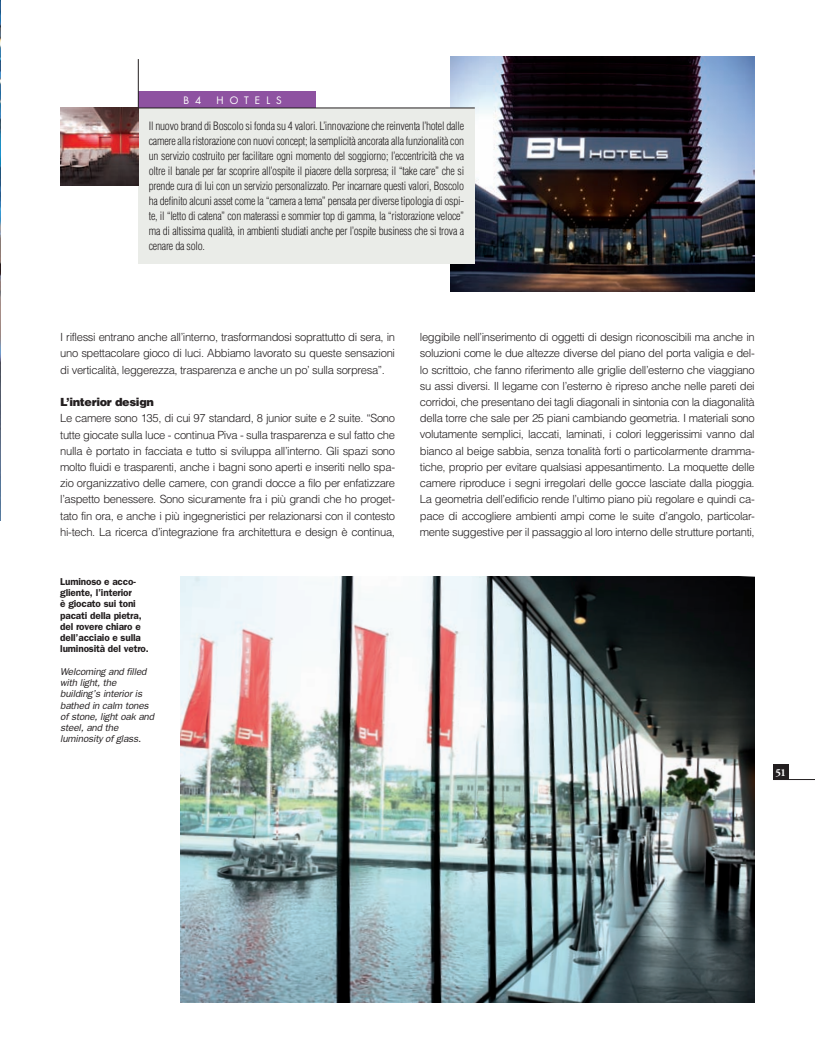
<style>
.page{position:relative;width:815px;height:1063px;background:#fff}
.page>*{position:absolute;margin:0;border:0;box-sizing:border-box;transform-origin:0 0}
.t1{font:300 11.25px/16.2px "Helvetica LT Std";letter-spacing:-.03em;color:#231f20;text-align:justify}
.t2{font:300 condensed 11.25px/15px "Helvetica LT Std";letter-spacing:-.02em;color:#231f20;text-align:justify}
.t3{font:700 10.62px "Adobe Garamond";color:#fff}
.t4{font:600 10px/11.2px "Franklin Gothic";letter-spacing:-.015em;color:#231f20}
.t5{font:italic 10px/11.2px "Franklin Gothic";letter-spacing:-.02em;color:#231f20}
.t6{font:10px "Futura";letter-spacing:.6em;color:#fff}
.s1{font-weight:900}
</style>
<div class="page">
<img style="left:450px;top:57px;width:305px;height:234px">
<hr style="left:773px;top:779px;width:42px;height:1px;background:#231f20">
<div style="left:773px;top:764px;width:16px;height:16px;background:#231f20"></div>
<img style="left:180px;top:577px;width:575px;height:426px">
<div style="left:138px;top:108px;width:337px;height:155px;background:#eaece8"></div>
<img style="left:60px;top:108px;width:78px;height:78px">
<div style="left:138px;top:92px;width:178px;height:16px;background:#8e52a1"></div>
<hr style="left:138px;top:59px;width:1px;height:49px;background:#231f20">
<hr style="left:138px;top:108px;width:337px;height:1px;background:#231f20">
<img style="left:0;top:0;width:1px;height:521px">
<p class="t6" style="left:184px;top:95px;width:19px">B 4</p>
<p class="t6" style="left:217px;top:95px;width:67px">HOTELS</p>
<p class="t2" style="left:149px;top:120px;width:317px">Il nuovo brand di Boscolo si fonda su 4 valori. L’innovazione che reinventa l’hotel dalle camere alla ristorazione con nuovi concept; la semplicità ancorata alla funzionalità con un servizio costruito per facilitare ogni momento del soggiorno; l’eccentricità che va oltre il banale per far scoprire all’ospite il piacere della sorpresa; il “take care” che si prende cura di lui con un servizio personalizzato. Per incarnare questi valori, Boscolo ha definito alcuni asset come la “camera a tema” pensata per diverse tipologia di ospi&shy;te, il “letto di catena” con materassi e sommier top di gamma, la “ristorazione veloce” ma di altissima qualità, in ambienti studiati anche per l’ospite business che si trova a cenare da solo.</p>
<p class="t1" style="left:60px;top:330px;width:336px">I riflessi entrano anche all’interno, trasformandosi soprattutto di sera, in uno spettacolare gioco di luci. Abbiamo lavorato su queste sensazioni di verticalità, leggerezza, trasparenza e anche un po’ sulla sorpresa”.</p>
<p class="t1" style="left:60px;top:395px;width:336px;text-align:left"><span class="s1">L’interior design<br></span>Le camere sono 135, di cui 97 standard, 8 junior suite e 2 suite. “Sono tutte giocate sulla luce - continua Piva - sulla trasparenza e sul fatto che nulla è portato in facciata e tutto si sviluppa all’interno. Gli spazi sono molto fluidi e trasparenti, anche i bagni sono aperti e inseriti nello spa&shy;zio organizzativo delle camere, con grandi docce a filo per enfatizzare l’aspetto benessere. Sono sicuramente fra i più grandi che ho proget&shy;tato fin ora, e anche i più ingegneristici per relazionarsi con il contesto hi-tech. La ricerca d’integrazione fra architettura e design è continua,</p>
<p class="t4" style="left:60px;top:577px;width:90px">Luminoso e acco&shy;gliente, l’interior<br>è giocato sui toni pacati della pietra, del rovere chiaro e dell’acciaio e sulla luminosità del vetro.</p>
<p class="t5" style="left:60px;top:667px;width:95px">Welcoming and filled with light, the building’s interior is bathed in calm tones of stone, light oak and steel, and the luminosity of glass.</p>
<p class="t1" style="left:420px;top:330px;width:336px">leggibile nell’inserimento di oggetti di design riconoscibili ma anche in soluzioni come le due altezze diverse del piano del porta valigia e del&shy;lo scrittoio, che fanno riferimento alle griglie dell’esterno che viaggiano su assi diversi. Il legame con l’esterno è ripreso anche nelle pareti dei corridoi, che presentano dei tagli diagonali in sintonia con la diagonalità della torre che sale per 25 piani cambiando geometria. I materiali sono volutamente semplici, laccati, laminati, i colori leggerissimi vanno dal bianco al beige sabbia, senza tonalità forti o particolarmente dramma&shy;tiche, proprio per evitare qualsiasi appesantimento. La moquette delle camere riproduce i segni irregolari delle gocce lasciate dalla pioggia.<br>La geometria dell’edificio rende l’ultimo piano più regolare e quindi ca&shy;pace di accogliere ambienti ampi come le suite d’angolo, particolar&shy;mente suggestive per il passaggio al loro interno delle strutture portanti,</p>
<p class="t3" style="left:775px;top:768px;width:12px">51</p>
</div>
